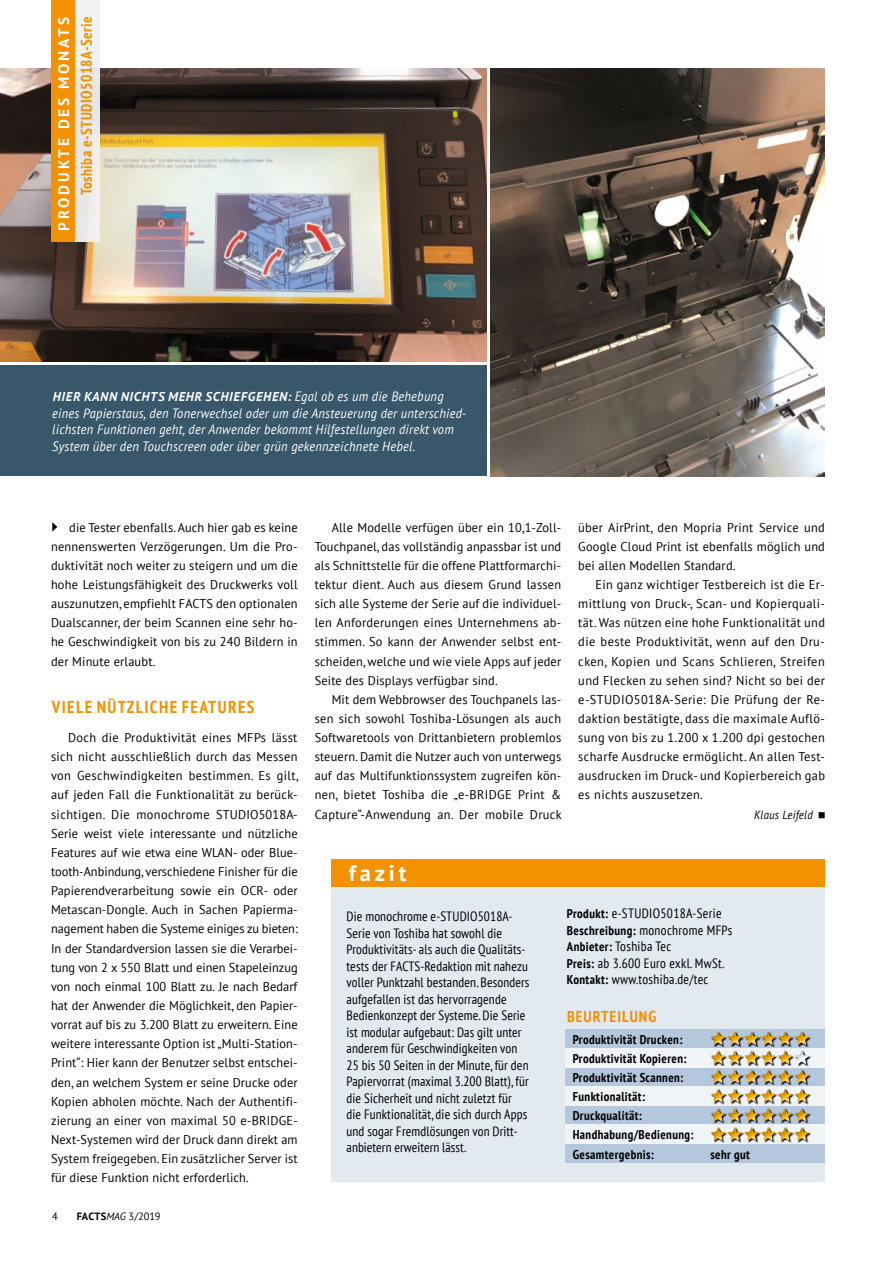
<style>
.page{position:relative;width:893px;height:1263px;background:#fff}
.page>*{position:absolute;margin:0;border:0;box-sizing:border-box;transform-origin:0 0}
.t1{font:700 22.5px "PT Sans";letter-spacing:.17em;color:#fff}
.t2{font:700 condensed 17.25px "PT Sans";letter-spacing:.08em;color:#f39100}
.t3{font:700 condensed 15.75px "PT Sans";letter-spacing:.065em;color:#f39100}
.t4{font:700 condensed 15.3px "PT Sans";letter-spacing:.03em;color:#f39100}
.t5{font:700 15.3px "PT Sans";letter-spacing:.19em;color:#fff}
.t6{font:condensed 13.5px/16.5px "PT Sans";letter-spacing:.01em;color:#000}
.t7{font:italic 13.5px/16.5px "PT Sans";letter-spacing:.02em;color:#fff;scale:.92 1}
.t8{font:12.75px/19.2px "PT Sans";letter-spacing:.015em;color:#000;text-align:justify}
.t9{font:700 condensed 12.75px/19.2px "PT Sans";letter-spacing:.03em;color:#000}
.t10{font:italic 700 12.75px "PT Sans";letter-spacing:.055em;color:#fff}
.t11{font:italic 12px "PT Sans";letter-spacing:.02em;color:#000;scale:.9 1}
.t12{font:10.5px "PT Sans";color:#000}
.s1{font-weight:400;font-size:13.5px}
.s2{font-weight:700}
.s3{font-style:italic}
.s4{font-weight:700;font-size:12.75px}
</style>
<div class="page">
<img style="left:0;top:68px;width:486px;height:293px">
<div style="left:332px;top:887px;width:493px;height:295px;background:#e2e9ef"></div>
<div style="left:566px;top:1029px;width:259px;height:134px;background:#b5c7dd"></div>
<div style="left:332px;top:859px;width:493px;height:28px;background:#f39100"></div>
<div style="left:566px;top:1048px;width:259px;height:19px;background:#f0f4f7"></div>
<div style="left:566px;top:1086px;width:259px;height:20px;background:#f0f4f7"></div>
<div style="left:566px;top:1125px;width:259px;height:19px;background:#f0f4f7"></div>
<div style="left:706px;top:1027px;width:21px;height:18px;background:#000;opacity:.2"></div>
<div style="left:723px;top:1027px;width:21px;height:18px;background:#000;opacity:.2"></div>
<div style="left:739px;top:1027px;width:21px;height:18px;background:#000;opacity:.2"></div>
<div style="left:756px;top:1027px;width:21px;height:18px;background:#000;opacity:.2"></div>
<div style="left:773px;top:1027px;width:21px;height:18px;background:#000;opacity:.2"></div>
<div style="left:790px;top:1027px;width:20px;height:18px;background:#000;opacity:.2"></div>
<div style="left:706px;top:1047px;width:21px;height:18px;background:#f0f4f7"></div>
<div style="left:794px;top:1050px;width:17px;height:16px;background:#000;opacity:.9"></div>
<div style="left:790px;top:1047px;width:20px;height:18px;background:#000;opacity:.2"></div>
<div style="left:706px;top:1066px;width:21px;height:18px;background:#000;opacity:.2"></div>
<div style="left:794px;top:1069px;width:17px;height:16px;background:#000;opacity:.9"></div>
<div style="left:790px;top:1066px;width:20px;height:18px;background:#000;opacity:.2"></div>
<div style="left:706px;top:1085px;width:21px;height:18px;background:#f0f4f7"></div>
<div style="left:794px;top:1089px;width:17px;height:15px;background:#000;opacity:.9"></div>
<div style="left:790px;top:1085px;width:20px;height:18px;background:#000;opacity:.2"></div>
<div style="left:706px;top:1104px;width:21px;height:18px;background:#000;opacity:.2"></div>
<div style="left:794px;top:1108px;width:17px;height:15px;background:#000;opacity:.9"></div>
<div style="left:790px;top:1104px;width:20px;height:18px;background:#000;opacity:.2"></div>
<div style="left:711px;top:1127px;width:16px;height:15px;background:#000;opacity:.9"></div>
<div style="left:706px;top:1123px;width:21px;height:18px;background:#f0f4f7"></div>
<div style="left:727px;top:1127px;width:17px;height:15px;background:#000;opacity:.9"></div>
<div style="left:744px;top:1127px;width:17px;height:15px;background:#000;opacity:.9"></div>
<div style="left:761px;top:1127px;width:17px;height:15px;background:#000;opacity:.9"></div>
<div style="left:778px;top:1127px;width:16px;height:15px;background:#000;opacity:.9"></div>
<div style="left:794px;top:1127px;width:17px;height:15px;background:#000;opacity:.9"></div>
<img style="left:710px;top:1031px;width:99px;height:110px">
<div style="left:790px;top:1123px;width:20px;height:18px;background:#000;opacity:.2"></div>
<div style="left:51px;top:0;width:24px;height:242px;background:#f39100"></div>
<div style="left:75px;top:0;width:25px;height:242px;background:#e9e8e7"></div>
<div style="left:0;top:366px;width:486px;height:110px;background:#38576a"></div>
<img style="left:490px;top:68px;width:335px;height:408px">
<svg style="left:52px;top:522px;width:5px;height:9px"></svg>
<p class="t5" style="left:53px;top:231px;width:216px;rotate:-90deg">PRODUKTE DES MONATS</p>
<p class="t4" style="left:76px;top:195px;width:180px;rotate:-90deg">Toshiba e-STUDIO5018A-Serie</p>
<p class="t10" style="left:53px;top:388px;width:392px">HIER KANN NICHTS MEHR SCHIEFGEHEN: <span class="s1">Egal ob es um die Behebung</span></p>
<p class="t7" style="left:52px;top:404px;width:452px">eines Papierstaus, den Tonerwechsel oder um die Ansteuerung der unterschied&shy;lichsten Funktionen geht, der Anwender bekommt Hilfestellungen direkt vom<br>System über den Touchscreen oder über grün gekennzeichnete Hebel.</p>
<p class="t8" style="left:51px;top:517px;width:248px;text-indent:18px">die Tester ebenfalls. Auch hier gab es keine nennenswerten Verzögerungen. Um die Pro&shy;duktivität noch weiter zu steigern und um die hohe Leistungsfähigkeit des Druckwerks voll auszunutzen, empfiehlt FACTS den optionalen Dualscanner, der beim Scannen eine sehr ho&shy;he Geschwindigkeit von bis zu 240 Bildern in der Minute erlaubt.</p>
<h2 class="t2" style="left:52px;top:695px;width:204px">VIELE NÜTZLICHE FEATURES</h2>
<p class="t8" style="left:51px;top:728px;width:249px;text-indent:17px">Doch die Produktivität eines MFPs lässt sich nicht ausschließlich durch das Messen von Geschwindigkeiten bestimmen. Es gilt, auf jeden Fall die Funktionalität zu berück&shy;sichtigen. Die monochrome STUDIO5018A-Serie weist viele interessante und nützliche Features auf wie etwa eine WLAN- oder Blue&shy;tooth-Anbindung, verschiedene Finisher für die Papierendverarbeitung sowie ein OCR- oder Metascan-Dongle. Auch in Sachen Papierma&shy;nagement haben die Systeme einiges zu bieten:<br>In der Standardversion lassen sie die Verarbei&shy;tung von 2 x 550 Blatt und einen Stapeleinzug von noch einmal 100 Blatt zu. Je nach Bedarf hat der Anwender die Möglichkeit, den Papier&shy;vorrat auf bis zu 3.200 Blatt zu erweitern. Eine weitere interessante Option ist „Multi-Station-Print“: Hier kann der Benutzer selbst entschei&shy;den, an welchem System er seine Drucke oder Kopien abholen möchte. Nach der Authentifi&shy;zierung an einer von maximal 50 e-BRIDGE-Next-Systemen wird der Druck dann direkt am System freigegeben. Ein zusätzlicher Server ist für diese Funktion nicht erforderlich.</p>
<p class="t12" style="left:52px;top:1209px;width:7px">4</p>
<p class="t12" style="left:77px;top:1209px;width:85px"><span class="s2">FACTS</span><span class="s3">MAG</span> 3/2019</p>
<p class="t8" style="left:315px;top:517px;width:248px;text-indent:17px">Alle Modelle verfügen über ein 10,1-Zoll-Touchpanel, das vollständig anpassbar ist und als Schnittstelle für die offene Plattformarchi&shy;tektur dient. Auch aus diesem Grund lassen sich alle Systeme der Serie auf die individuel&shy;len Anforderungen eines Unternehmens ab&shy;stimmen. So kann der Anwender selbst ent&shy;scheiden, welche und wie viele Apps auf jeder Seite des Displays verfügbar sind.</p>
<p class="t8" style="left:315px;top:689px;width:249px;text-indent:17px">Mit dem Webbrowser des Touchpanels las&shy;sen sich sowohl Toshiba-Lösungen als auch Softwaretools von Drittanbietern problemlos steuern. Damit die Nutzer auch von unterwegs auf das Multifunktionssystem zugreifen kön&shy;nen, bietet Toshiba die „e-BRIDGE Print &amp; Capture“-Anwendung an. Der mobile Druck</p>
<p class="t8" style="left:578px;top:517px;width:248px">über AirPrint, den Mopria Print Service und Google Cloud Print ist ebenfalls möglich und bei allen Modellen Standard.</p>
<p class="t8" style="left:578px;top:575px;width:248px;text-indent:17px">Ein ganz wichtiger Testbereich ist die Er&shy;mittlung von Druck-, Scan- und Kopierquali&shy;tät. Was nützen eine hohe Funktionalität und die beste Produktivität, wenn auf den Dru&shy;cken, Kopien und Scans Schlieren, Streifen und Flecken zu sehen sind? Nicht so bei der e-STUDIO5018A-Serie: Die Prüfung der Re&shy;daktion bestätigte, dass die maximale Auflö&shy;sung von bis zu 1.200 x 1.200 dpi gestochen scharfe Ausdrucke ermöglicht. An allen Test&shy;ausdrucken im Druck- und Kopierbereich gab es nichts auszusetzen.</p>
<p class="t11" style="left:754px;top:807px;width:67px">Klaus Leifeld</p>
<h1 class="t1" style="left:349px;top:858px;width:59px">fazit</h1>
<p class="t6" style="left:347px;top:908px;width:184px">Die monochrome e-STUDIO5018A-Serie von Toshiba hat sowohl die Produktivitäts- als auch die Qualitäts&shy;tests der FACTS-Redaktion mit nahezu voller Punktzahl bestanden. Besonders aufgefallen ist das hervorragende Bedienkonzept der Systeme. Die Serie ist modular aufgebaut: Das gilt unter anderem für Geschwindigkeiten von 25 bis 50 Seiten in der Minute, für den Papiervorrat (maximal 3.200 Blatt), für die Sicherheit und nicht zuletzt für die Funktionalität, die sich durch Apps und sogar Fremdlösungen von Dritt&shy;anbietern erweitern lässt.</p>
<p class="t6" style="left:567px;top:905px;width:167px"><span class="s4">Produkt:</span> e-STUDIO5018A-Serie<br><span class="s4">Beschreibung:</span> monochrome MFPs<br><span class="s4">Anbieter:</span> Toshiba Tec<br><span class="s4">Preis:</span> ab 3.600 Euro exkl. MwSt.<br><span class="s4">Kontakt:</span> www.toshiba.de/tec</p>
<p class="t3" style="left:567px;top:1005px;width:91px">BEURTEILUNG</p>
<p class="t9" style="left:573px;top:1029px;width:122px">Produktivität Drucken:<br>Produktivität Kopieren:<br>Produktivität Scannen:<br>Funktionalität:<br>Druckqualität:<br>Handhabung/Bedienung:<br>Gesamtergebnis:</p>
<p class="t9" style="left:710px;top:1144px;width:41px">sehr gut</p>
</div>
